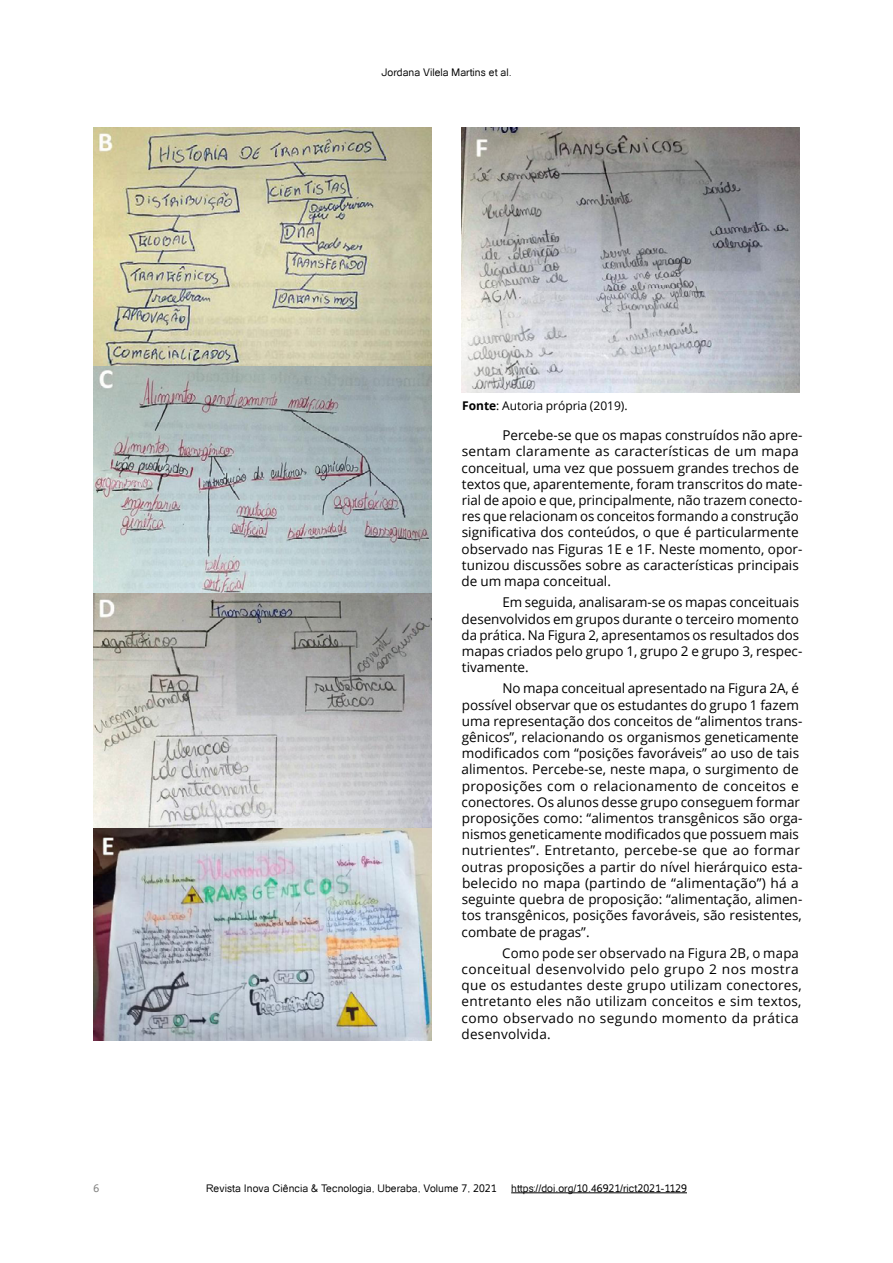
<style>
.page{position:relative;width:893px;height:1263px;background:#fff}
.page>*{position:absolute;margin:0;border:0;box-sizing:border-box;transform-origin:0 0}
.t1{font:13.5px/16.2px "Open Sans";color:#000}
.t2{font:13.5px/16.2px "Open Sans";letter-spacing:.02em;color:#000}
.t3{font:12px "Open Sans";color:#000}
.t4{font:10.5px "Catriel";color:#000}
.t5{font:10.5px "Catriel";color:#838382}
.s1{font-weight:700}
</style>
<div class="page">
<hr style="left:511px;top:1192px;width:176px;height:1px;background:#000">
<img style="left:94px;top:128px;width:338px;height:912px">
<img style="left:461px;top:128px;width:338px;height:265px">
<p class="t4" style="left:381px;top:66px;width:132px">Jordana Vilela Martins et al.</p>
<p class="t3" style="left:462px;top:397px;width:167px"><span class="s1">Fonte</span>: Autoria própria (2019).</p>
<p class="t1" style="left:462px;top:427px;width:342px;text-indent:41px">Percebe-se que os mapas construídos não apre&shy;sentam claramente as características de um mapa conceitual, uma vez que possuem grandes trechos de textos que, aparentemente, foram transcritos do mate&shy;rial de apoio e que, principalmente, não trazem conecto&shy;res que relacionam os conceitos formando a construção significativa dos conteúdos, o que é particularmente observado nas Figuras 1E e 1F. Neste momento, opor&shy;tunizou discussões sobre as características principais de um mapa conceitual.</p>
<p class="t1" style="left:462px;top:594px;width:342px;text-indent:41px">Em seguida, analisaram-se os mapas conceituais desenvolvidos em grupos durante o terceiro momento da prática. Na Figura 2, apresentamos os resultados dos mapas criados pelo grupo 1, grupo 2 e grupo 3, respec&shy;tivamente.</p>
<p class="t1" style="left:461px;top:680px;width:342px;text-indent:41px">No mapa conceitual apresentado na Figura 2A, é possível observar que os estudantes do grupo 1 fazem uma representação dos conceitos de “alimentos trans&shy;gênicos”, relacionando os organismos geneticamente modificados com “posições favoráveis” ao uso de tais alimentos. Percebe-se, neste mapa, o surgimento de proposições com o relacionamento de conceitos e conectores. Os alunos desse grupo conseguem formar proposições como: “alimentos transgênicos são orga&shy;nismos geneticamente modificados que possuem mais nutrientes”. Entretanto, percebe-se que ao formar outras proposições a partir do nível hierárquico esta&shy;belecido no mapa (partindo de “alimentação”) há a seguinte quebra de proposição: “alimentação, alimen&shy;tos transgênicos, posições favoráveis, são resistentes, combate de pragas”.</p>
<p class="t2" style="left:462px;top:944px;width:342px;text-indent:41px">Como pode ser observado na Figura 2B, o mapa conceitual desenvolvido pelo grupo 2 nos mostra que os estudantes deste grupo utilizam conectores, entretanto eles não utilizam conceitos e sim textos, como observado no segundo momento da prática desenvolvida.</p>
<p class="t5" style="left:94px;top:1182px;width:7px">6</p>
<p class="t4" style="left:206px;top:1182px;width:292px">Revista Inova Ciência &amp; Tecnologia, Uberaba, Volume 7, 2021</p>
<p class="t4" style="left:511px;top:1182px;width:177px">https://doi.org/10.46921/rict2021-1129</p>
</div>
